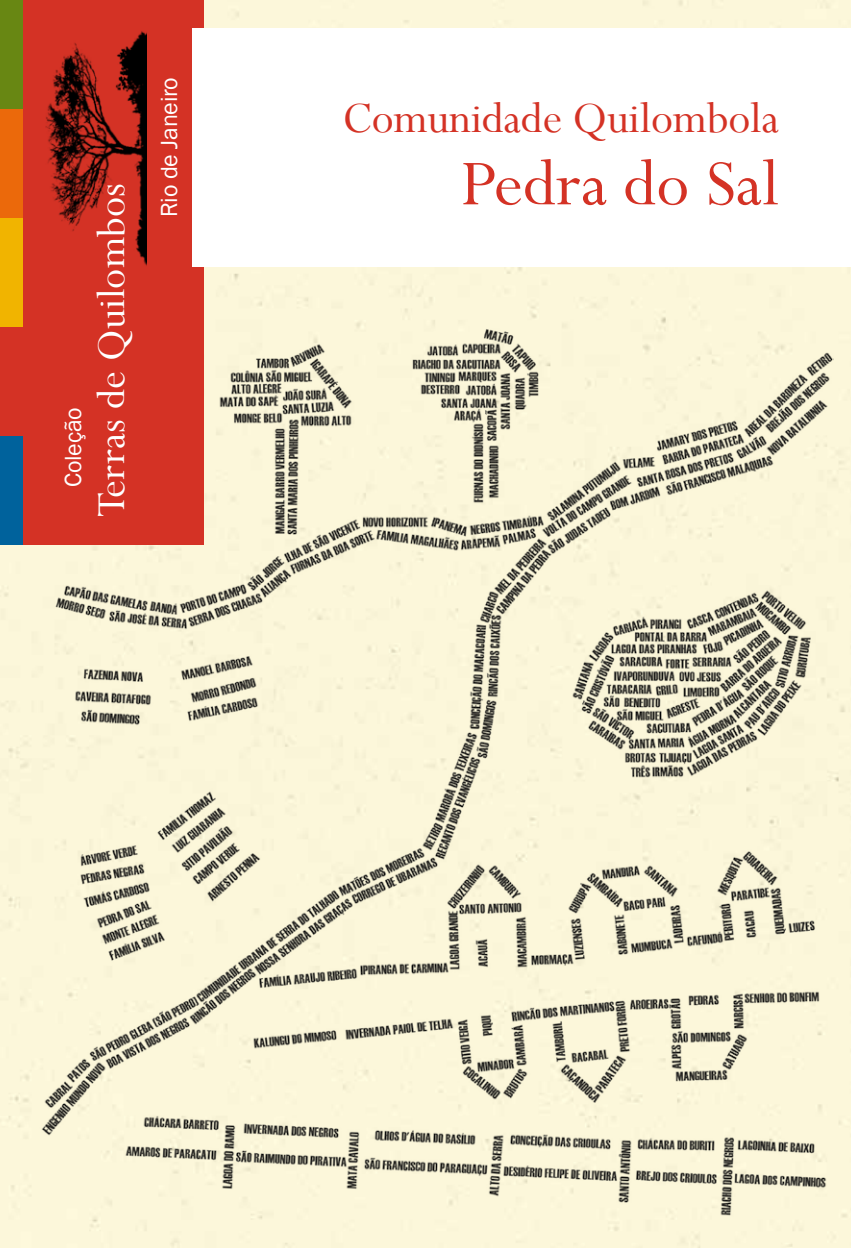
<style>
.page{position:relative;width:851px;height:1248px;background:#fff}
.page>*{position:absolute;margin:0;border:0;box-sizing:border-box;transform-origin:0 0}
.t1{font:72px "Perpetua";color:#d43225}
.t2{font:48px "Perpetua";letter-spacing:-.005em;color:#d43225}
.t3{font:44px "Perpetua";color:#fff}
.t4{font:24px "Franklin Gothic";letter-spacing:-.01em;color:#fff}
</style>
<div class="page">
<div style="left:0;top:0;width:850px;height:1247px;background:#fcf7da"></div>
<div style="left:23px;top:0;width:181px;height:544px;background:#d43225"></div>
<img style="left:40px;top:63px;width:793px;height:1164px">
<img style="left:45px;top:31px;width:102px;height:235px">
<div style="left:0;top:0;width:23px;height:109px;background:#688713"></div>
<div style="left:0;top:109px;width:23px;height:109px;background:#eb690b"></div>
<div style="left:0;top:218px;width:23px;height:109px;background:#f1b400"></div>
<div style="left:0;top:327px;width:23px;height:108px;background:#d43225"></div>
<div style="left:0;top:435px;width:23px;height:109px;background:#00629c"></div>
<div style="left:193px;top:28px;width:657px;height:238px;background:#fff"></div>
<p class="t4" style="left:58px;top:486px;width:81px;rotate:-90deg">Coleção</p>
<p class="t3" style="left:84px;top:517px;width:335px;rotate:-90deg">Terras de Quilombos</p>
<p class="t4" style="left:154px;top:217px;width:141px;rotate:-90deg">Rio de Janeiro</p>
<p class="t2" style="left:342px;top:88px;width:438px">Comunidade Quilombola</p>
<h1 class="t1" style="left:460px;top:138px;width:320px">Pedra do Sal</h1>
</div>
